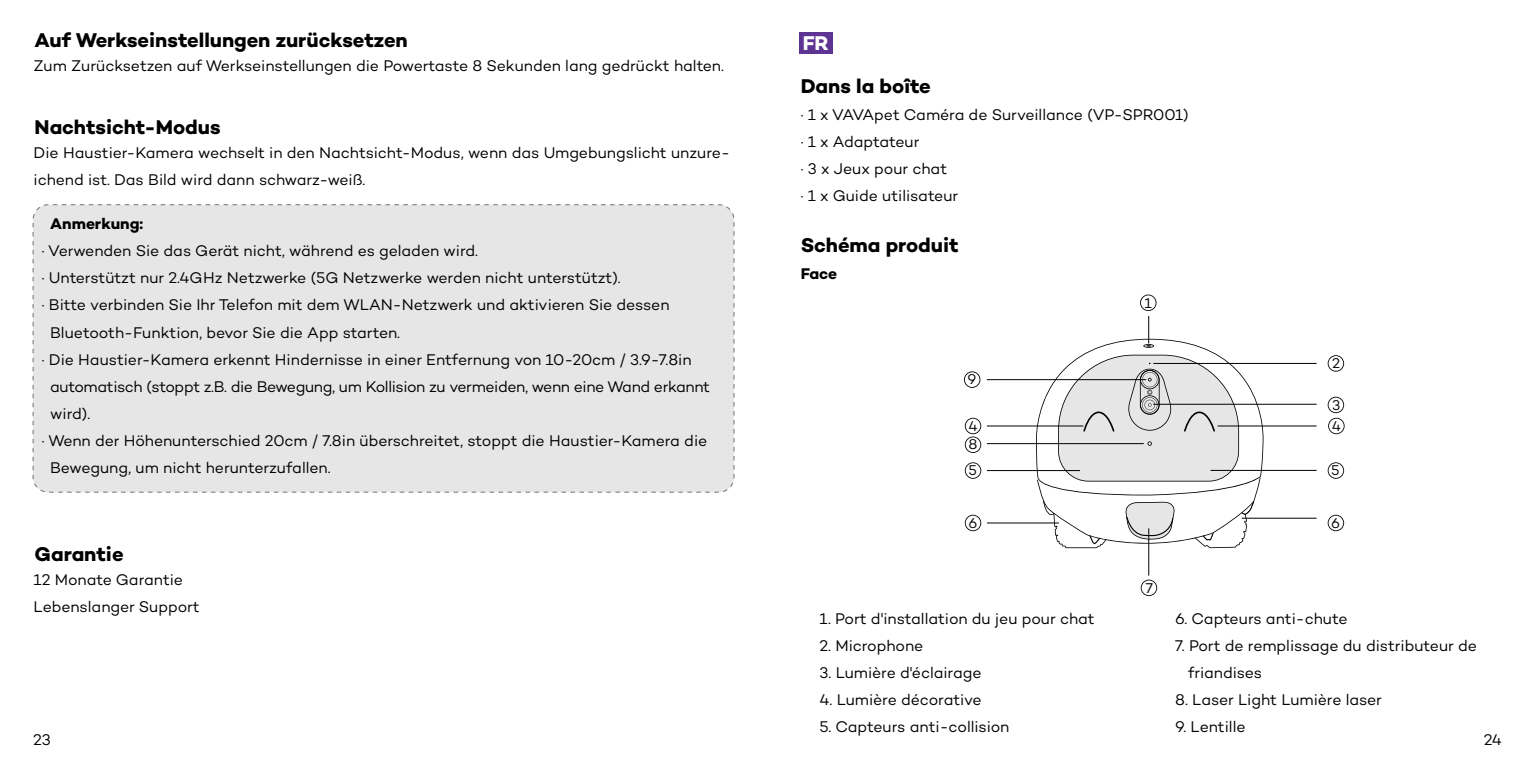
<style>
.page{position:relative;width:1531px;height:766px;background:#fff}
.page>*{position:absolute;margin:0;border:0;box-sizing:border-box;transform-origin:0 0}
.t1{font:700 20.25px "Campton";letter-spacing:-.005em;color:#000}
.t2{font:700 20.25px "Campton";color:#fff}
.t3{font:15.75px/27px "Campton";letter-spacing:-.005em;color:#000}
.t4{font:15.75px "Campton";letter-spacing:-.025em;color:#000}
.t5{font:700 15.75px "Campton";color:#000}
.t6{font:14.4px/25.9px "Campton";color:#000}
</style>
<div class="page">
<div style="left:33px;top:205px;width:701px;height:287px;background:#e6e6e6;border-radius:15px"></div>
<hr style="left:1153px;top:363px;width:163px;height:1px;background:#000">
<hr style="left:987px;top:379px;width:159px;height:1px;background:#000">
<hr style="left:1153px;top:404px;width:163px;height:1px;background:#000">
<hr style="left:1217px;top:425px;width:99px;height:1px;background:#000">
<hr style="left:1210px;top:470px;width:106px;height:1px;background:#000">
<hr style="left:1241px;top:517px;width:75px;height:1px;background:#000">
<hr style="left:987px;top:522px;width:72px;height:1px;background:#000">
<hr style="left:987px;top:425px;width:96px;height:1px;background:#000">
<hr style="left:987px;top:470px;width:93px;height:1px;background:#000">
<hr style="left:987px;top:443px;width:157px;height:1px;background:#000">
<hr style="left:1148px;top:528px;width:1px;height:47px;background:#000">
<svg style="left:1036px;top:294px;width:228px;height:257px"></svg>
<svg style="left:1327px;top:355px;width:17px;height:16px"></svg>
<svg style="left:1327px;top:396px;width:17px;height:38px"></svg>
<svg style="left:965px;top:417px;width:16px;height:36px"></svg>
<svg style="left:965px;top:462px;width:16px;height:16px"></svg>
<svg style="left:965px;top:514px;width:16px;height:17px"></svg>
<svg style="left:1141px;top:579px;width:16px;height:17px"></svg>
<svg style="left:1327px;top:514px;width:17px;height:17px"></svg>
<svg style="left:1327px;top:462px;width:17px;height:16px"></svg>
<svg style="left:964px;top:371px;width:16px;height:17px"></svg>
<div style="left:799px;top:32px;width:33px;height:22px;background:#5e3492"></div>
<p class="t1" style="left:35px;top:27px;width:374px">Auf Werkseinstellungen zurücksetzen</p>
<p class="t3" style="left:34px;top:52px;width:692px">Zum Zurücksetzen auf Werkseinstellungen die Powertaste 8 Sekunden lang gedrückt halten.</p>
<p class="t1" style="left:35px;top:114px;width:187px">Nachtsicht-Modus</p>
<p class="t3" style="left:34px;top:139px;width:698px">Die Haustier-Kamera wechselt in den Nachtsicht-Modus, wenn das Umgebungslicht unzure&shy;ichend ist. Das Bild wird dann schwarz-weiß.</p>
<p class="t5" style="left:50px;top:214px;width:94px">Anmerkung:</p>
<p class="t3" style="left:42px;top:237px;width:438px">· Verwenden Sie das Gerät nicht, während es geladen wird.</p>
<p class="t3" style="left:42px;top:264px;width:581px">· Unterstützt nur 2.4GHz Netzwerke (5G Netzwerke werden nicht unterstützt).</p>
<p class="t3" style="left:42px;top:291px;width:629px">· Bitte verbinden Sie Ihr Telefon mit dem WLAN-Netzwerk und aktivieren Sie dessen</p>
<p class="t3" style="left:50px;top:318px;width:351px">Bluetooth-Funktion, bevor Sie die App starten.</p>
<p class="t3" style="left:42px;top:345px;width:651px">· Die Haustier-Kamera erkennt Hindernisse in einer Entfernung von 10-20cm / 3.9-7.8in</p>
<p class="t4" style="left:50px;top:376px;width:661px">automatisch (stoppt z.B. die Bewegung, um Kollision zu vermeiden, wenn eine Wand erkannt</p>
<p class="t3" style="left:50px;top:399px;width:42px">wird).</p>
<p class="t3" style="left:42px;top:426px;width:667px">· Wenn der Höhenunterschied 20cm / 7.8in überschreitet, stoppt die Haustier-Kamera die</p>
<p class="t3" style="left:50px;top:453px;width:282px">Bewegung, um nicht herunterzufallen.</p>
<p class="t1" style="left:35px;top:541px;width:90px">Garantie</p>
<p class="t2" style="left:803px;top:30px;width:28px">FR</p>
<p class="t1" style="left:801px;top:73px;width:131px">Dans la boîte</p>
<p class="t3" style="left:801px;top:101px;width:389px">· 1 x VAVApet Caméra de Surveillance (VP-SPR001) · 1 x Adaptateur<br>· 3 x Jeux pour chat<br>· 1 x Guide utilisateur</p>
<p class="t1" style="left:801px;top:232px;width:159px">Schéma produit</p>
<p class="t5" style="left:801px;top:263px;width:38px">Face</p>
<p class="t6" style="left:1144px;top:289px;width:9px">1</p>
<p class="t6" style="left:967px;top:366px;width:10px">9</p>
<p class="t6" style="left:1332px;top:350px;width:10px">2</p>
<p class="t6" style="left:1332px;top:391px;width:10px">3</p>
<p class="t6" style="left:968px;top:412px;width:11px">4</p>
<p class="t6" style="left:1332px;top:412px;width:11px">4</p>
<p class="t6" style="left:968px;top:431px;width:11px">8<br>5</p>
<p class="t6" style="left:1331px;top:457px;width:10px">5</p>
<p class="t6" style="left:968px;top:509px;width:10px">6</p>
<p class="t6" style="left:1331px;top:509px;width:10px">6</p>
<p class="t3" style="left:34px;top:566px;width:168px">12 Monate Garantie<br>Lebenslanger Support</p>
<p class="t6" style="left:1146px;top:574px;width:9px">7</p>
<p class="t3" style="left:1175px;top:604px;width:174px">6. Capteurs anti-chute</p>
<p class="t3" style="left:1188px;top:631px;width:290px;text-indent:-13px">7. Port de remplissage du distributeur de friandises</p>
<p class="t3" style="left:1175px;top:685px;width:208px">8. Laser Light Lumière laser</p>
<p class="t3" style="left:1175px;top:712px;width:72px">9. Lentille</p>
<p class="t3" style="left:819px;top:604px;width:277px">1. Port d'installation du jeu pour chat</p>
<p class="t3" style="left:819px;top:631px;width:105px">2. Microphone</p>
<p class="t3" style="left:819px;top:658px;width:164px">3. Lumière d'éclairage</p>
<p class="t3" style="left:819px;top:685px;width:164px">4. Lumière décorative</p>
<p class="t3" style="left:819px;top:712px;width:191px">5. Capteurs anti-collision</p>
<p class="t3" style="left:33px;top:725px;width:19px">23</p>
<p class="t3" style="left:1484px;top:725px;width:20px">24</p>
</div>
